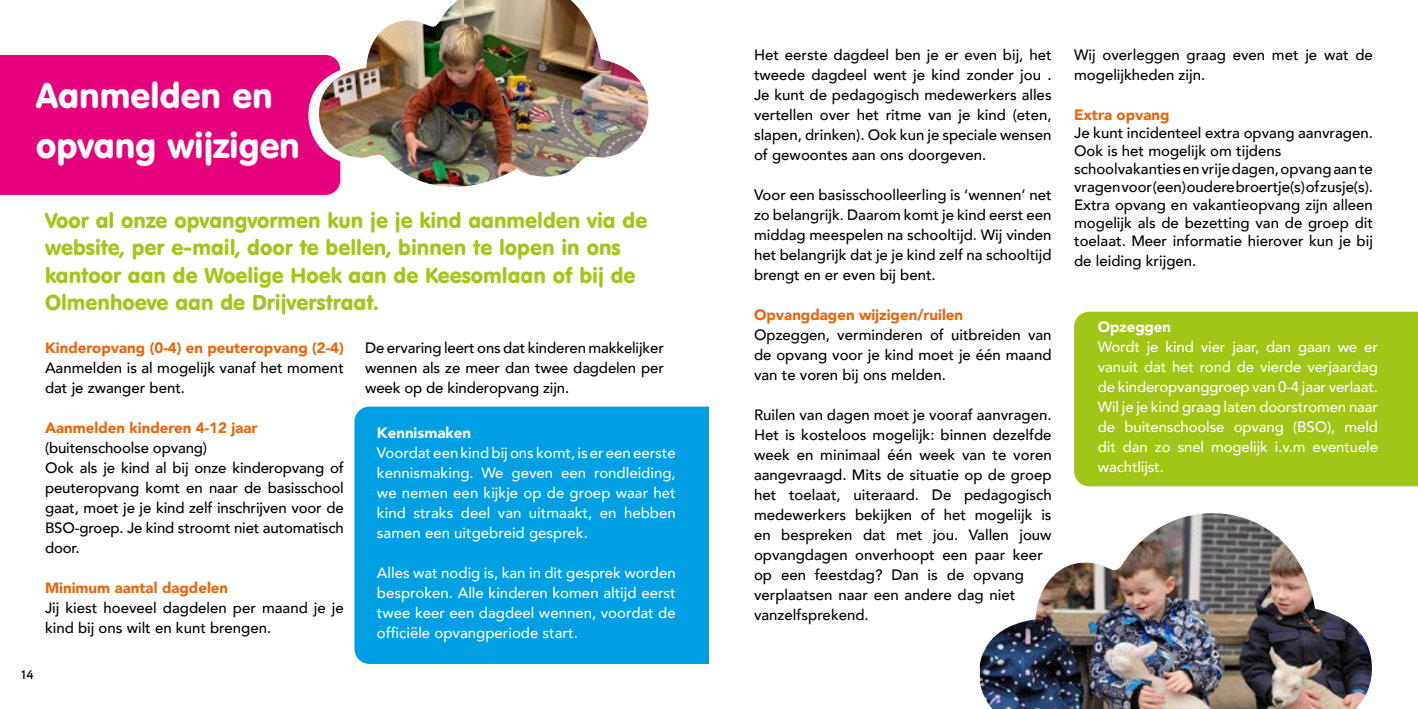
<style>
.page{position:relative;width:1418px;height:709px;background:#fff}
.page>*{position:absolute;margin:0;border:0;box-sizing:border-box;transform-origin:0 0}
.t1{font:35px/50px "VAG Rounded BT";color:#fff}
.t2{font:21.25px/27.5px "VAG Rounded BT";color:#a2c617}
.t3{font:500 15px/20px "Avenir";color:#000}
.t4{font:500 15px/20px "Avenir";color:#fff;text-align:justify}
.t5{font:900 15px "Avenir";color:#ec6408}
.t6{font:900 15px "Avenir";color:#fff}
.t7{font:700 12.5px "Aaux Pro";color:#000}
</style>
<div class="page">
<div style="left:1074px;top:312px;width:343px;height:174px;background:#a2c617"></div>
<div style="left:354px;top:406px;width:355px;height:258px;background:#009fe3"></div>
<div style="left:0;top:55px;width:308px;height:140px;background:#e6007d"></div>
<svg style="left:308px;top:54px;width:29px;height:141px;fill:#e6007d"></svg>
<img style="left:319px;top:0;width:330px;height:188px">
<img style="left:979px;top:513px;width:393px;height:196px">
<h1 class="t1" style="left:36px;top:70px;width:265px">Aanmelden en opvang wijzigen</h1>
<p class="t7" style="left:21px;top:666px;width:14px">14</p>
<h2 class="t2" style="left:45px;top:206px;width:603px">Voor al onze opvangvormen kun je je kind aanmelden via de website, per e-mail, door te bellen, binnen te lopen in ons kantoor aan de Woelige Hoek aan de Keesomlaan of bij de Olmenhoeve aan de Drijverstraat.</h2>
<p class="t5" style="left:45px;top:335px;width:300px">Kinderopvang (0-4) en peuteropvang (2-4)</p>
<p class="t3" style="left:45px;top:357px;width:300px">Aanmelden is al mogelijk vanaf het moment dat je zwanger bent.</p>
<p class="t5" style="left:45px;top:415px;width:214px">Aanmelden kinderen 4-12 jaar</p>
<p class="t3" style="left:45px;top:437px;width:300px">(buitenschoolse opvang)<br>Ook als je kind al bij onze kinderopvang of peuteropvang komt en naar de basisschool gaat, moet je je kind zelf inschrijven voor de BSO-groep. Je kind stroomt niet automatisch door.</p>
<p class="t5" style="left:45px;top:575px;width:185px">Minimum aantal dagdelen</p>
<p class="t3" style="left:45px;top:597px;width:300px">Jij kiest hoeveel dagdelen per maand je je kind bij ons wilt en kunt brengen.</p>
<p class="t3" style="left:365px;top:337px;width:300px;text-align:justify">De ervaring leert ons dat kinderen makkelijker wennen als ze meer dan twee dagdelen per week op de kinderopvang zijn.</p>
<p class="t6" style="left:377px;top:419px;width:96px">Kennismaken</p>
<p class="t4" style="left:377px;top:441px;width:300px">Voordat een kind bij ons komt, is er een eerste kennismaking. We geven een rondleiding, we nemen een kijkje op de groep waar het kind straks deel van uitmaakt, en hebben samen een uitgebreid gesprek.</p>
<p class="t4" style="left:377px;top:561px;width:300px">Alles wat nodig is, kan in dit gesprek worden besproken. Alle kinderen komen altijd eerst twee keer een dagdeel wennen, voordat de officiële opvangperiode start.</p>
<p class="t3" style="left:754px;top:44px;width:299px;text-align:justify">Het eerste dagdeel ben je er even bij, het tweede dagdeel went je kind zonder jou .<br>Je kunt de pedagogisch medewerkers alles vertellen over het ritme van je kind (eten, slapen, drinken). Ook kun je speciale wensen of gewoontes aan ons doorgeven.</p>
<p class="t3" style="left:754px;top:184px;width:299px;text-align:justify">Voor een basisschoolleerling is ‘wennen’ net zo belangrijk. Daarom komt je kind eerst een middag meespelen na schooltijd. Wij vinden het belangrijk dat je je kind zelf na schooltijd brengt en er even bij bent.</p>
<p class="t5" style="left:754px;top:302px;width:211px">Opvangdagen wijzigen/ruilen</p>
<p class="t3" style="left:754px;top:324px;width:299px;text-align:justify">Opzeggen, verminderen of uitbreiden van de opvang voor je kind moet je één maand van te voren bij ons melden.</p>
<p class="t3" style="left:754px;top:404px;width:299px">Ruilen van dagen moet je vooraf aanvragen.<br>Het is kosteloos mogelijk: binnen dezelfde week en minimaal één week van te voren aangevraagd. Mits de situatie op de groep het toelaat, uiteraard. De pedagogisch medewerkers bekijken of het mogelijk is en bespreken dat met jou. Vallen jouw opvangdagen onverhoopt een paar keer op een feestdag? Dan is de opvang verplaatsen naar een andere dag niet vanzelfsprekend.</p>
<p class="t3" style="left:1074px;top:44px;width:300px">Wij overleggen graag even met je wat de mogelijkheden zijn.</p>
<p class="t5" style="left:1074px;top:102px;width:97px">Extra opvang</p>
<p class="t3" style="left:1074px;top:123px;width:300px;line-height:18px">Je kunt incidenteel extra opvang aanvragen.<br>Ook is het mogelijk om tijdens schoolvakanties en vrije dagen, opvang aan te vragen voor (een) oudere broertje(s) of zusje(s).<br>Extra opvang en vakantieopvang zijn alleen mogelijk als de bezetting van de groep dit toelaat. Meer informatie hierover kun je bij</p>
<p class="t3" style="left:1074px;top:250px;width:124px">de leiding krijgen.</p>
<p class="t6" style="left:1097px;top:314px;width:75px">Opzeggen</p>
<p class="t4" style="left:1097px;top:336px;width:282px">Wordt je kind vier jaar, dan gaan we er vanuit dat het rond de vierde verjaardag de kinderopvanggroep van 0-4 jaar verlaat.<br>Wil je je kind graag laten doorstromen naar de buitenschoolse opvang (BSO), meld dit dan zo snel mogelijk i.v.m eventuele wachtlijst.</p>
</div>
